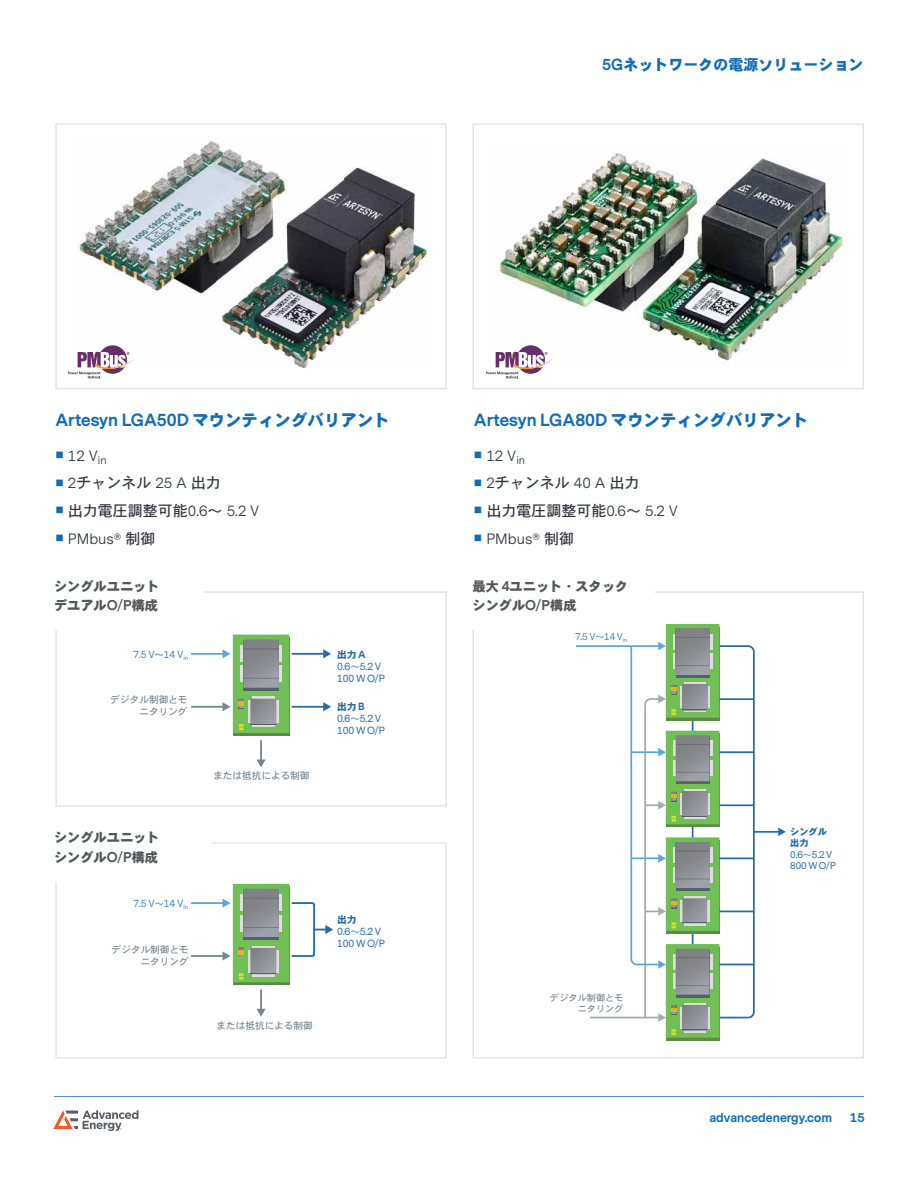
<style>
.page{position:relative;width:918px;height:1188px;background:#fff}
.page>*{position:absolute;margin:0;border:0;box-sizing:border-box;transform-origin:0 0}
.t1{font:700 16.5px "Messina Sans";color:#126db7}
.t2{font:15px "DFHS Gothic W5 WIN RKSJ H";color:#323640}
.t3{font:15px "Messina Sans";color:#323640}
.t4{font:15px "DFHS Gothic W9 WIN RKSJ H";color:#126db7}
.t5{font:13.2px/19.5px "DFHS Gothic W9 WIN RKSJ H";color:#53575a}
.t6{font:700 12px "Messina Sans";color:#126db7}
.t7{font:9.75px/11.7px "DFHS Gothic W5 WINP RKSJ H";letter-spacing:-.01em;color:#768592;text-align:right}
.t8{font:9.75px/12.1px "Messina Sans";letter-spacing:-.01em;color:#256baa}
.t9{font:9.75px "Messina Sans";color:#3b84c5}
.t10{font:9.75px "DFHS Gothic W9 WINP RKSJ H";color:#256baa}
.t11{font:9.3px/11.6px "Messina Sans";color:#256baa}
.t12{font:9.3px/11.1px "DFHS Gothic W5 WINP RKSJ H";letter-spacing:-.01em;color:#768592;text-align:right}
.t13{font:9.3px "Messina Sans";color:#3b84c5}
.t14{font:9.3px/11.1px "DFHS Gothic W9 WINP RKSJ H";letter-spacing:-.01em;color:#256baa}
.s1{font-family:"Messina Sans";font-weight:700}
.s2{font-family:"DFHS Gothic W9 WIN RKSJ H";font-weight:400}
.s3{color:#126db7}
.s4{font-family:"Messina Sans"}
.s5{font-family:"DFHS Gothic W5 WIN RKSJ H"}
.s6{font-family:"DFHS Gothic W5 WINP RKSJ H"}
.s7{font-family:"DFHS Gothic W5 WINP RKSJ H";color:#3b84c5}
</style>
<div class="page">
<hr style="left:54px;top:1096px;width:810px;height:1px;background:#5090cc">
<svg style="left:53px;top:1110px;width:85px;height:21px"></svg>
<div style="left:55px;top:123px;width:392px;height:267px;border:1px solid #e2e4e2"></div>
<div style="left:472px;top:123px;width:392px;height:267px;border:1px solid #e2e4e2"></div>
<div style="left:55px;top:591px;width:392px;height:216px;border:1px solid #e2e4e2"></div>
<div style="left:55px;top:842px;width:392px;height:217px;border:1px solid #e2e4e2"></div>
<img style="left:79px;top:141px;width:349px;height:227px">
<img style="left:498px;top:153px;width:346px;height:208px">
<svg style="left:68px;top:345px;width:68px;height:34px"></svg>
<svg style="left:486px;top:345px;width:68px;height:34px"></svg>
<div style="left:233px;top:637px;width:56px;height:99px;background:#5b8b46"></div>
<hr style="left:191px;top:653px;width:33px;height:2px;background:#5ba6da">
<hr style="left:191px;top:706px;width:33px;height:2px;background:#768592">
<svg style="left:223px;top:635px;width:66px;height:98px;background:#95b58e"></svg>
<hr style="left:260px;top:740px;width:2px;height:21px;background:#768592">
<svg style="left:257px;top:760px;width:9px;height:7px"></svg>
<hr style="left:292px;top:653px;width:33px;height:2px;background:#256baa">
<svg style="left:323px;top:649px;width:8px;height:9px"></svg>
<hr style="left:292px;top:706px;width:33px;height:2px;background:#256baa">
<svg style="left:323px;top:702px;width:8px;height:9px"></svg>
<div style="left:233px;top:887px;width:56px;height:98px;background:#5d9148"></div>
<hr style="left:191px;top:902px;width:33px;height:2px;background:#5ba6da">
<hr style="left:191px;top:955px;width:33px;height:2px;background:#768592">
<hr style="left:260px;top:989px;width:2px;height:21px;background:#768592">
<svg style="left:257px;top:1009px;width:9px;height:8px"></svg>
<svg style="left:223px;top:884px;width:110px;height:98px"></svg>
<div style="left:54px;top:580px;width:150px;height:50px;background:#fff"></div>
<div style="left:54px;top:832px;width:158px;height:49px;background:#fff"></div>
<hr style="left:590px;top:1017px;width:70px;height:1px;background:#a1abb2">
<div style="left:666px;top:947px;width:53px;height:93px;background:#5b8b46"></div>
<hr style="left:754px;top:831px;width:26px;height:2px;background:#256baa">
<svg style="left:778px;top:828px;width:8px;height:8px"></svg>
<hr style="left:576px;top:645px;width:84px;height:2px;background:#5ba6da">
<svg style="left:630px;top:624px;width:126px;height:414px"></svg>
<hr style="left:719px;top:804px;width:35px;height:2px;background:#256baa">
<hr style="left:719px;top:751px;width:35px;height:2px;background:#256baa">
<hr style="left:719px;top:698px;width:35px;height:2px;background:#256baa">
<hr style="left:719px;top:911px;width:35px;height:1px;background:#256baa">
<hr style="left:719px;top:857px;width:35px;height:2px;background:#256baa">
<hr style="left:719px;top:964px;width:35px;height:1px;background:#256baa">
<p class="t4" style="left:602px;top:57px;width:263px"><span class="s1">5G</span>ネットワークの電源ソリューション</p>
<p class="t1" style="left:55px;top:409px;width:336px">Artesyn LGA50D <span class="s2">マウンティングバリアント</span></p>
<p class="t3" style="left:55px;top:446px;width:53px"><span class="s3">■</span> 12 V<sub>in</sub></p>
<p class="t2" style="left:55px;top:476px;width:167px"><span class="s3">■</span> <span class="s4">2</span>チャンネル <span class="s4">25 A</span> 出力</p>
<p class="t2" style="left:55px;top:503px;width:206px"><span class="s3">■</span> 出力電圧調整可能<span class="s4">0.6</span>～ <span class="s4">5.2 V</span></p>
<p class="t3" style="left:55px;top:530px;width:102px"><span class="s3">■</span> PMbus® <span class="s5">制御</span></p>
<p class="t1" style="left:474px;top:409px;width:336px">Artesyn LGA80D <span class="s2">マウンティングバリアント</span></p>
<p class="t3" style="left:474px;top:446px;width:53px"><span class="s3">■</span> 12 V<sub>in</sub></p>
<p class="t2" style="left:474px;top:476px;width:167px"><span class="s3">■</span> <span class="s4">2</span>チャンネル <span class="s4">40 A</span> 出力</p>
<p class="t2" style="left:474px;top:503px;width:206px"><span class="s3">■</span> 出力電圧調整可能<span class="s4">0.6</span>～ <span class="s4">5.2 V</span></p>
<p class="t3" style="left:474px;top:530px;width:102px"><span class="s3">■</span> PMbus® <span class="s5">制御</span></p>
<p class="t5" style="left:54px;top:576px;width:107px">シングルユニットデユアル<span class="s1">O/P</span>構成</p>
<p class="t5" style="left:472px;top:576px;width:157px">最大 <span class="s1">4</span>ユニット・スタックシングル<span class="s1">O/P</span>構成</p>
<p class="t9" style="left:133px;top:648px;width:56px">7.5 V<span class="s6">～</span>14 V<sub>in</sub></p>
<p class="t7" style="left:111px;top:694px;width:79px">デジタル制御とモニタリング</p>
<p class="t5" style="left:54px;top:828px;width:107px">シングルユニットシングル<span class="s1">O/P</span>構成</p>
<p class="t9" style="left:133px;top:897px;width:56px">7.5 V<span class="s6">～</span>14 V<sub>in</sub></p>
<p class="t7" style="left:112px;top:944px;width:79px">デジタル制御とモニタリング</p>
<p class="t7" style="left:213px;top:770px;width:98px">または抵抗による制御</p>
<p class="t10" style="left:337px;top:649px;width:30px">出力 <span class="s1">A</span></p>
<p class="t8" style="left:337px;top:661px;width:49px">0.6<span class="s7">～</span>5.2 V<br>100 W O/P</p>
<p class="t10" style="left:337px;top:702px;width:29px">出力 <span class="s1">B</span></p>
<p class="t8" style="left:337px;top:713px;width:49px">0.6<span class="s7">～</span>5.2 V<br>100 W O/P</p>
<p class="t10" style="left:337px;top:915px;width:21px">出力</p>
<p class="t8" style="left:337px;top:926px;width:49px">0.6<span class="s7">～</span>5.2 V<br>100 W O/P</p>
<p class="t7" style="left:217px;top:1019px;width:98px">または抵抗による制御</p>
<p class="t13" style="left:575px;top:630px;width:54px">7.5 V<span class="s6">～</span>14 V<sub>in</sub></p>
<p class="t12" style="left:550px;top:992px;width:75px">デジタル制御とモニタリング</p>
<p class="t14" style="left:790px;top:826px;width:38px">シングル出力</p>
<p class="t11" style="left:790px;top:849px;width:47px">0.6<span class="s7">～</span>5.2 V<br>800 W O/P</p>
<p class="t6" style="left:709px;top:1109px;width:124px">advancedenergy.com</p>
<p class="t6" style="left:850px;top:1109px;width:16px">15</p>
</div>
